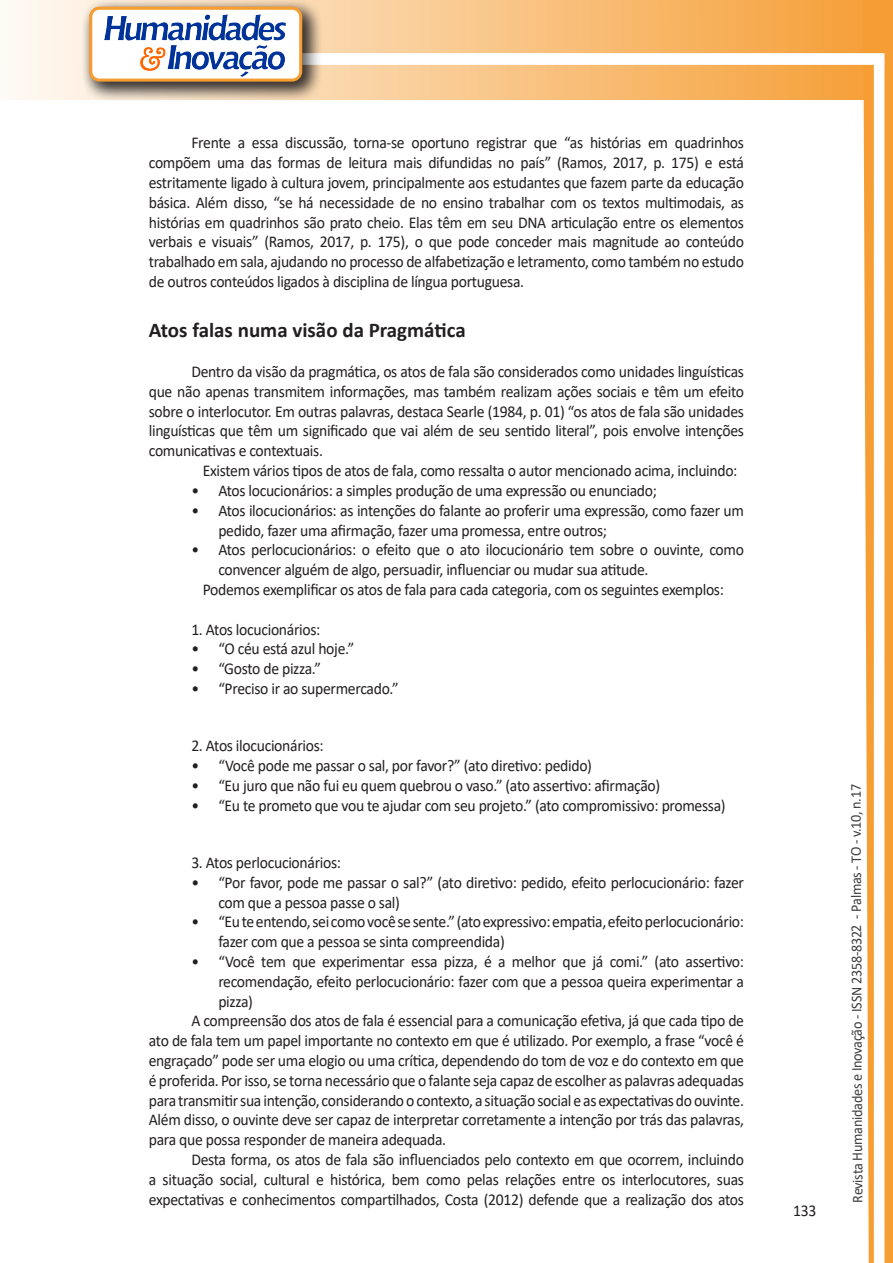
<style>
.page{position:relative;width:893px;height:1263px;background:#fff}
.page>*{position:absolute;margin:0;border:0;box-sizing:border-box;transform-origin:0 0}
.Titulo_2{font:700 21px "Calibri";color:#231f20}
.texto{font:16.5px/19.8px "Calibri";letter-spacing:-.02em;color:#231f20;text-align:justify;scale:.95 1}
.t1{font:15px "Calibri";letter-spacing:-.025em;color:#3e3e3f;scale:.95 1}
</style>
<div class="page">
<svg style="left:5px;top:0;width:858px;height:100px;background:#f9c484"></svg>
<div style="left:302px;top:53px;width:582px;height:12px;background:#fff;border:2px solid #fff"></div>
<svg style="left:863px;top:0;width:30px;height:1263px"></svg>
<div style="left:81px;top:0;width:241px;height:102px;background:#231f20;opacity:.75"></div>
<div style="left:91px;top:8px;width:210px;height:72px;background:#fff;border-radius:9px"></div>
<img style="left:104px;top:14px;width:181px;height:62px">
<div style="left:89px;top:7px;width:213px;height:75px;border:3px solid #f69e34;border-radius:9px"></div>
<p class="texto" style="left:149px;top:133px;width:628px;text-indent:43px">Frente a essa discussão, torna-se oportuno registrar que “as histórias em quadrinhos compõem uma das formas de leitura mais difundidas no país” (Ramos, 2017, p. 175) e está estritamente ligado à cultura jovem, principalmente aos estudantes que fazem parte da educação básica. Além disso, “se há necessidade de no ensino trabalhar com os textos multimodais, as histórias em quadrinhos são prato cheio. Elas têm em seu DNA articulação entre os elementos verbais e visuais” (Ramos, 2017, p. 175), o que pode conceder mais magnitude ao conteúdo trabalhado em sala, ajudando no processo de alfabetização e letramento, como também no estudo de outros conteúdos ligados à disciplina de língua portuguesa.</p>
<p class="Titulo_2" style="left:149px;top:316px;width:318px">Atos falas numa visão da Pragmática</p>
<p class="texto" style="left:149px;top:361px;width:628px;text-indent:43px">Dentro da visão da pragmática, os atos de fala são considerados como unidades linguísticas que não apenas transmitem informações, mas também realizam ações sociais e têm um efeito sobre o interlocutor. Em outras palavras, destaca Searle (1984, p. 01) “os atos de fala são unidades linguísticas que têm um significado que vai além de seu sentido literal”, pois envolve intenções comunicativas e contextuais.</p>
<p class="texto" style="left:203px;top:460px;width:564px">Existem vários tipos de atos de fala, como ressalta o autor mencionado acima, incluindo:</p>
<p class="texto" style="left:191px;top:480px;width:492px">• Atos locucionários: a simples produção de uma expressão ou enunciado;</p>
<p class="texto" style="left:218px;top:500px;width:555px;text-indent:-27px">• Atos ilocucionários: as intenções do falante ao proferir uma expressão, como fazer um pedido, fazer uma afirmação, fazer uma promessa, entre outros;</p>
<p class="texto" style="left:218px;top:539px;width:555px;text-indent:-27px">• Atos perlocucionários: o efeito que o ato ilocucionário tem sobre o ouvinte, como convencer alguém de algo, persuadir, influenciar ou mudar sua atitude.</p>
<p class="texto" style="left:203px;top:579px;width:550px">Podemos exemplificar os atos de fala para cada categoria, com os seguintes exemplos:</p>
<p class="texto" style="left:191px;top:619px;width:137px">1. Atos locucionários:</p>
<p class="texto" style="left:191px;top:638px;width:173px">• “O céu está azul hoje.”</p>
<p class="texto" style="left:191px;top:658px;width:138px">• “Gosto de pizza.”</p>
<p class="texto" style="left:191px;top:678px;width:220px">• “Preciso ir ao supermercado.”</p>
<p class="texto" style="left:191px;top:735px;width:141px">2. Atos ilocucionários:</p>
<p class="texto" style="left:191px;top:755px;width:423px">• “Você pode me passar o sal, por favor?” (ato diretivo: pedido)</p>
<p class="texto" style="left:191px;top:775px;width:495px">• “Eu juro que não fui eu quem quebrou o vaso.” (ato assertivo: afirmação)</p>
<p class="texto" style="left:191px;top:795px;width:564px">• “Eu te prometo que vou te ajudar com seu projeto.” (ato compromissivo: promessa)</p>
<p class="texto" style="left:191px;top:852px;width:159px">3. Atos perlocucionários:</p>
<p class="texto" style="left:218px;top:872px;width:555px;text-indent:-27px">• “Por favor, pode me passar o sal?” (ato diretivo: pedido, efeito perlocucionário: fazer com que a pessoa passe o sal)</p>
<p class="texto" style="left:218px;top:911px;width:555px;text-indent:-27px">• “Eu te entendo, sei como você se sente.” (ato expressivo: empatia, efeito perlocucionário: fazer com que a pessoa se sinta compreendida)</p>
<p class="texto" style="left:218px;top:951px;width:555px;text-indent:-27px">• “Você tem que experimentar essa pizza, é a melhor que já comi.” (ato assertivo: recomendação, efeito perlocucionário: fazer com que a pessoa queira experimentar a pizza)</p>
<p class="texto" style="left:149px;top:1010px;width:628px;text-indent:43px">A compreensão dos atos de fala é essencial para a comunicação efetiva, já que cada tipo de ato de fala tem um papel importante no contexto em que é utilizado. Por exemplo, a frase “você é engraçado” pode ser uma elogio ou uma crítica, dependendo do tom de voz e do contexto em que é proferida. Por isso, se torna necessário que o falante seja capaz de escolher as palavras adequadas para transmitir sua intenção, considerando o contexto, a situação social e as expectativas do ouvinte.<br>Além disso, o ouvinte deve ser capaz de interpretar corretamente a intenção por trás das palavras, para que possa responder de maneira adequada.</p>
<p class="texto" style="left:149px;top:1149px;width:628px;text-indent:43px">Desta forma, os atos de fala são influenciados pelo contexto em que ocorrem, incluindo a situação social, cultural e histórica, bem como pelas relações entre os interlocutores, suas expectativas e conhecimentos compartilhados, Costa (2012) defende que a realização dos atos</p>
<p class="texto" style="left:793px;top:1200px;width:26px">133</p>
<p class="t1" style="left:846px;top:1203px;width:442px;rotate:-90deg">Revista Humanidades e Inovação - ISSN 2358-8322 - Palmas - TO - v.10, n.17</p>
</div>
